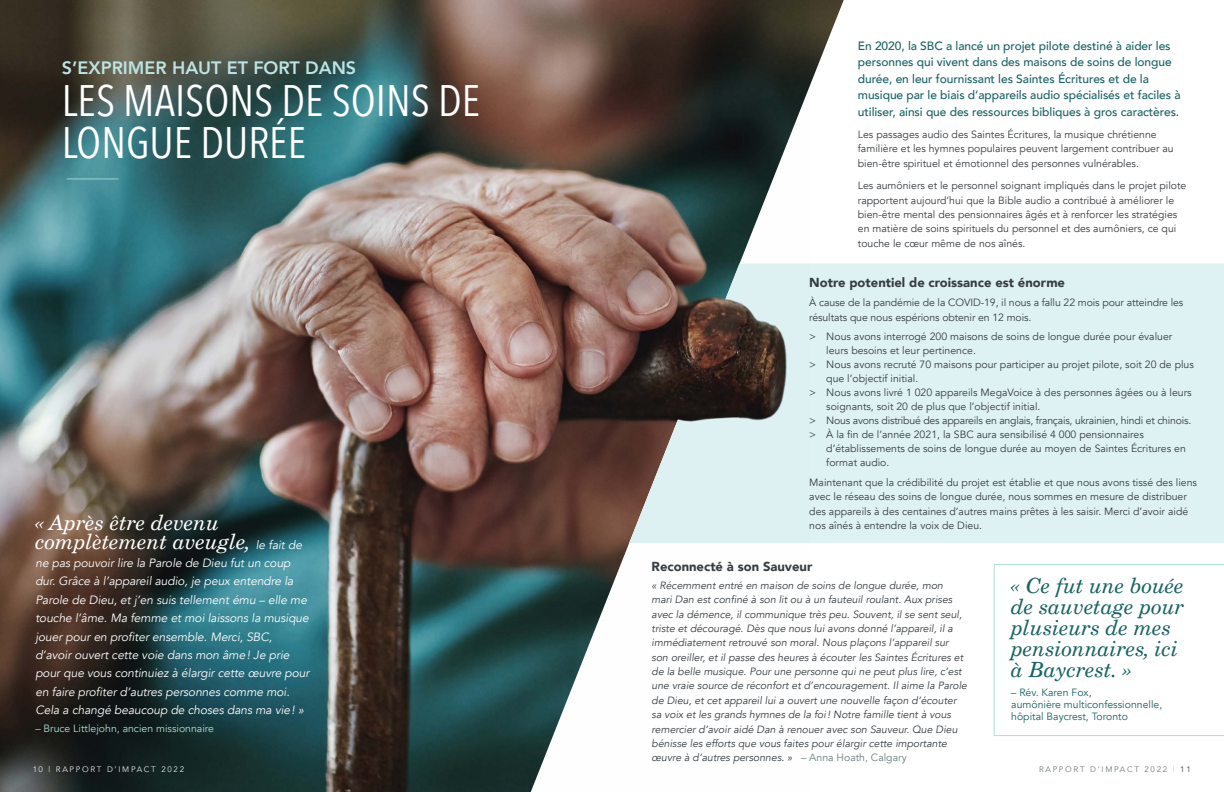
<style>
.page{position:relative;width:1224px;height:792px;background:#fff}
.page>*{position:absolute;margin:0;border:0;box-sizing:border-box;transform-origin:0 0}
.t1{font:44px/42px "Avenir Next Condensed";color:#fff}
.t2{font:italic 21px/21px "New Century Schlbk LT";color:#176262}
.t3{font:italic 21px/18.4px "New Century Schlbk LT";color:#fff}
.t4{font:800 17.9px "Avenir";color:#bce4e5}
.t5{font:900 13px "Avenir";color:#373d42}
.t6{font:italic 12px/18.4px "Avenir";letter-spacing:-.005em;color:#fff}
.t7{font:500 12px/16.5px "Avenir";letter-spacing:-.005em;color:#176262}
.t8{font:10.5px/14.4px "Avenir";color:#373d42}
.t9{font:italic 10.5px/14.4px "Avenir";color:#373d42}
.t10{font:10.5px "Avenir";letter-spacing:-.02em;color:#373d42}
.t11{font:10.5px/12px "Avenir";color:#176262}
.t12{font:10.5px "Avenir";color:#aeded8}
.t13{font:8px "Avenir";letter-spacing:.21em;color:#fff}
.t14{font:8px "Avenir";letter-spacing:.21em;color:#70797e}
.s1{font-family:"Avenir";font-size:12px}
.s2{font-style:normal;color:#6d7e7f}
.s3{color:#bac1c6}
.s4{color:#373d42}
</style>
<div class="page">
<div style="left:809px;top:264px;width:415px;height:279px;background:#dff2f3"></div>
<svg style="left:994px;top:564px;width:230px;height:172px"></svg>
<img style="left:0;top:0;width:809px;height:792px">
<hr style="left:67px;top:178px;width:51px;height:1px;background:#9cd4d0">
<h3 class="t4" style="left:62px;top:54px;width:296px">S’EXPRIMER HAUT ET FORT DANS</h3>
<h1 class="t1" style="left:62px;top:78px;width:420px">LES MAISONS DE SOINS DE<br>LONGUE DURÉE</h1>
<p class="t7" style="left:858px;top:36px;width:324px">En 2020, la SBC a lancé un projet pilote destiné à aider les personnes qui vivent dans des maisons de soins de longue durée, en leur fournissant les Saintes Écritures et de la musique par le biais d’appareils audio spécialisés et faciles à utiliser, ainsi que des ressources bibliques à gros caractères.</p>
<p class="t8" style="left:858px;top:127px;width:317px">Les passages audio des Saintes Écritures, la musique chrétienne familière et les hymnes populaires peuvent largement contribuer au bien-être spirituel et émotionnel des personnes vulnérables.</p>
<p class="t8" style="left:858px;top:179px;width:330px">Les aumôniers et le personnel soignant impliqués dans le projet pilote rapportent aujourd’hui que la Bible audio a contribué à améliorer le bien-être mental des pensionnaires âgés et à renforcer les stratégies en matière de soins spirituels du personnel et des aumôniers, ce qui touche le cœur même de nos aînés.</p>
<p class="t5" style="left:809px;top:271px;width:257px">Notre potentiel de croissance est énorme</p>
<p class="t8" style="left:809px;top:296px;width:376px">À cause de la pandémie de la COVID-19, il nous a fallu 22 mois pour atteindre les résultats que nous espérions obtenir en 12 mois.</p>
<p class="t8" style="left:809px;top:329px;width:365px">&gt; Nous avons interrogé 200 maisons de soins de longue durée pour évaluer</p>
<p class="t8" style="left:826px;top:343px;width:151px">leurs besoins et leur pertinence.</p>
<p class="t8" style="left:809px;top:357px;width:386px">&gt; Nous avons recruté 70 maisons pour participer au projet pilote, soit 20 de plus</p>
<p class="t8" style="left:826px;top:371px;width:94px">que l’objectif initial.</p>
<p class="t8" style="left:809px;top:385px;width:384px">&gt; Nous avons livré 1 020 appareils MegaVoice à des personnes âgées ou à leurs</p>
<p class="t8" style="left:826px;top:399px;width:216px">soignants, soit 20 de plus que l’objectif initial.</p>
<p class="t10" style="left:809px;top:414px;width:384px">&gt; Nous avons distribué des appareils en anglais, français, ukrainien, hindi et chinois.</p>
<p class="t8" style="left:809px;top:427px;width:336px">&gt; À la fin de l’année 2021, la SBC aura sensibilisé 4 000 pensionnaires</p>
<p class="t8" style="left:826px;top:441px;width:361px">d’établissements de soins de longue durée au moyen de Saintes Écritures en</p>
<p class="t8" style="left:826px;top:455px;width:65px">format audio.</p>
<p class="t8" style="left:809px;top:475px;width:389px">Maintenant que la crédibilité du projet est établie et que nous avons tissé des liens avec le réseau des soins de longue durée, nous sommes en mesure de distribuer des appareils à des centaines d’autres mains prêtes à les saisir. Merci d’avoir aidé nos aînés à entendre la voix de Dieu.</p>
<h2 class="t3" style="left:35px;top:514px;width:268px">« Après être devenu complètement aveugle, <span class="s1">le fait de</span></h2>
<p class="t6" style="left:35px;top:554px;width:276px">ne pas pouvoir lire la Parole de Dieu fut un coup dur. Grâce à l’appareil audio, je peux entendre la Parole de Dieu, et j’en suis tellement ému – elle me touche l’âme. Ma femme et moi laissons la musique jouer pour en profiter ensemble. Merci, SBC, d’avoir ouvert cette voie dans mon âme! Je prie pour que vous continuiez à élargir cette œuvre pour en faire profiter d’autres personnes comme moi.<br>Cela a changé beaucoup de choses dans ma vie! »</p>
<p class="t12" style="left:35px;top:722px;width:180px">– Bruce Littlejohn, ancien missionnaire</p>
<p class="t5" style="left:652px;top:556px;width:162px">Reconnecté à son Sauveur</p>
<p class="t9" style="left:652px;top:578px;width:317px">« Récemment entré en maison de soins de longue durée, mon<br>mari Dan est confiné à son lit ou à un fauteuil roulant. Aux prises avec la démence, il communique très peu. Souvent, il se sent seul, triste et découragé. Dès que nous lui avons donné l’appareil, il a immédiatement retrouvé son moral. Nous plaçons l’appareil sur son oreiller, et il passe des heures à écouter les Saintes Écritures et de la belle musique. Pour une personne qui ne peut plus lire, c’est une vraie source de réconfort et d’encouragement. Il aime la Parole de Dieu, et cet appareil lui a ouvert une nouvelle façon d’écouter sa voix et les grands hymnes de la foi! Notre famille tient à vous remercier d’avoir aidé Dan à renouer avec son Sauveur. Que Dieu bénisse les efforts que vous faites pour élargir cette importante œuvre à d’autres personnes. » <span class="s2">– Anna Hoath, Calgary</span></p>
<h2 class="t2" style="left:1011px;top:575px;width:175px">« Ce fut une bouée de sauvetage pour plusieurs de mes pensionnaires, ici à Baycrest. »</h2>
<p class="t11" style="left:1011px;top:687px;width:153px">– Rév. Karen Fox,<br>aumônière multiconfessionnelle, hôpital Baycrest, Toronto</p>
<p class="t13" style="left:32px;top:765px;width:153px">10 | RAPPORT D’IMPACT 2022</p>
<p class="t14" style="left:1039px;top:765px;width:153px">RAPPORT D’IMPACT 2022 <span class="s3">|</span> <span class="s4">11</span></p>
</div>
